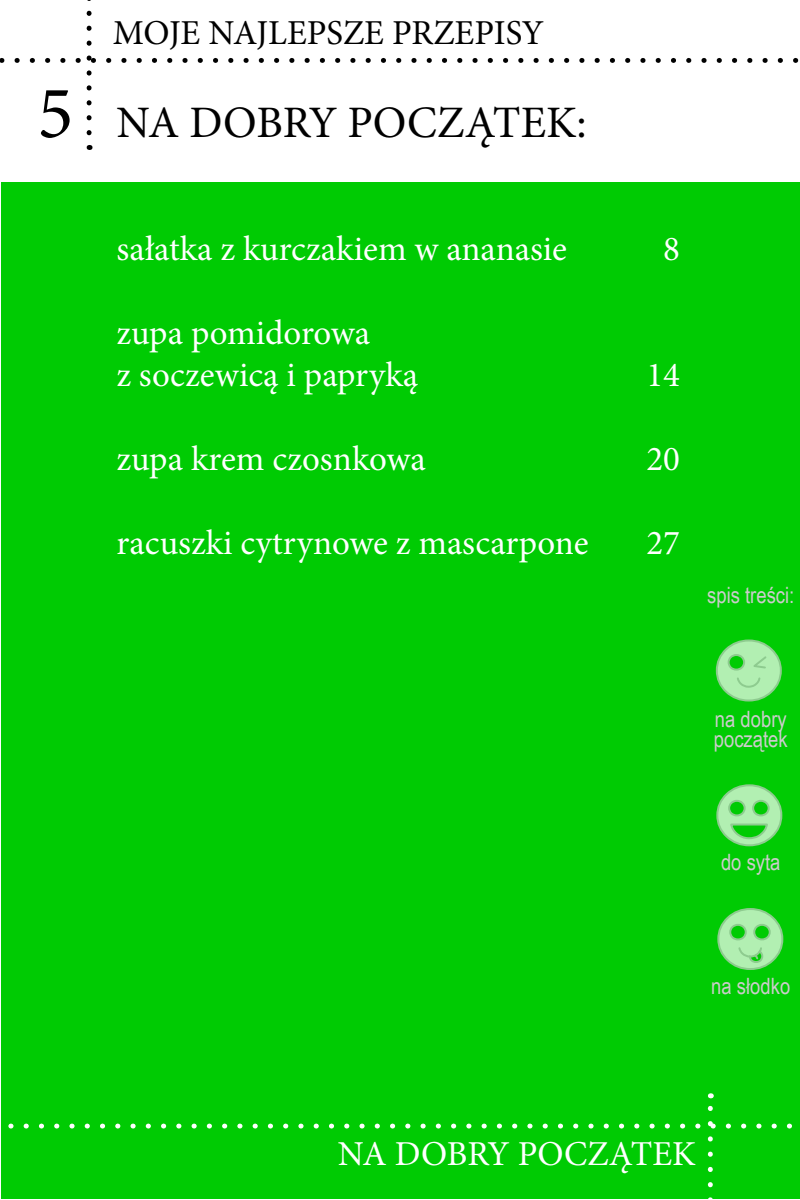
<style>
.page{position:relative;width:800px;height:1200px;background:#fff}
.page>*{position:absolute;margin:0;border:0;box-sizing:border-box;transform-origin:0 0}
.t1{font:75px "Minion Pro";color:#000}
.t2{font:45px "Minion Pro";color:#000}
.t3{font:35px/42px "Minion Pro";color:#fff}
.t4{font:35px "Minion Pro";color:#000}
.t5{font:22.5px/20px "Arial Narrow";color:#ccc}
</style>
<div class="page">
<div style="left:1px;top:183px;width:799px;height:1016px;background:#00cb03"></div>
<svg style="left:0;top:0;width:799px;height:133px"></svg>
<svg style="left:8px;top:1093px;width:784px;height:106px"></svg>
<svg style="left:715px;top:639px;width:67px;height:63px"></svg>
<svg style="left:716px;top:784px;width:67px;height:63px"></svg>
<svg style="left:717px;top:908px;width:67px;height:62px"></svg>
<h1 class="t1" style="left:37px;top:63px;width:38px">5</h1>
<p class="t4" style="left:113px;top:9px;width:433px">MOJE NAJLEPSZE PRZEPISY</p>
<p class="t2" style="left:116px;top:92px;width:472px">NA DOBRY POCZĄTEK:</p>
<p class="t3" style="left:116px;top:228px;width:452px">sałatka z kurczakiem w ananasie</p>
<p class="t3" style="left:116px;top:312px;width:303px">zupa pomidorowa<br>z soczewicą i papryką</p>
<p class="t3" style="left:116px;top:438px;width:311px">zupa krem czosnkowa</p>
<p class="t3" style="left:116px;top:522px;width:474px">racuszki cytrynowe z mascarpone</p>
<p class="t3" style="left:663px;top:228px;width:18px">8</p>
<p class="t3" style="left:646px;top:354px;width:35px">14</p>
<p class="t3" style="left:646px;top:438px;width:35px">20</p>
<p class="t3" style="left:646px;top:522px;width:35px">27</p>
<p class="t5" style="left:707px;top:584px;width:89px">spis treści:</p>
<p class="t5" style="left:714px;top:708px;width:75px">na dobry początek</p>
<p class="t5" style="left:721px;top:852px;width:61px">do syta</p>
<p class="t5" style="left:711px;top:976px;width:80px">na słodko</p>
<p class="t3" style="left:338px;top:1133px;width:359px">NA DOBRY POCZĄTEK</p>
</div>
